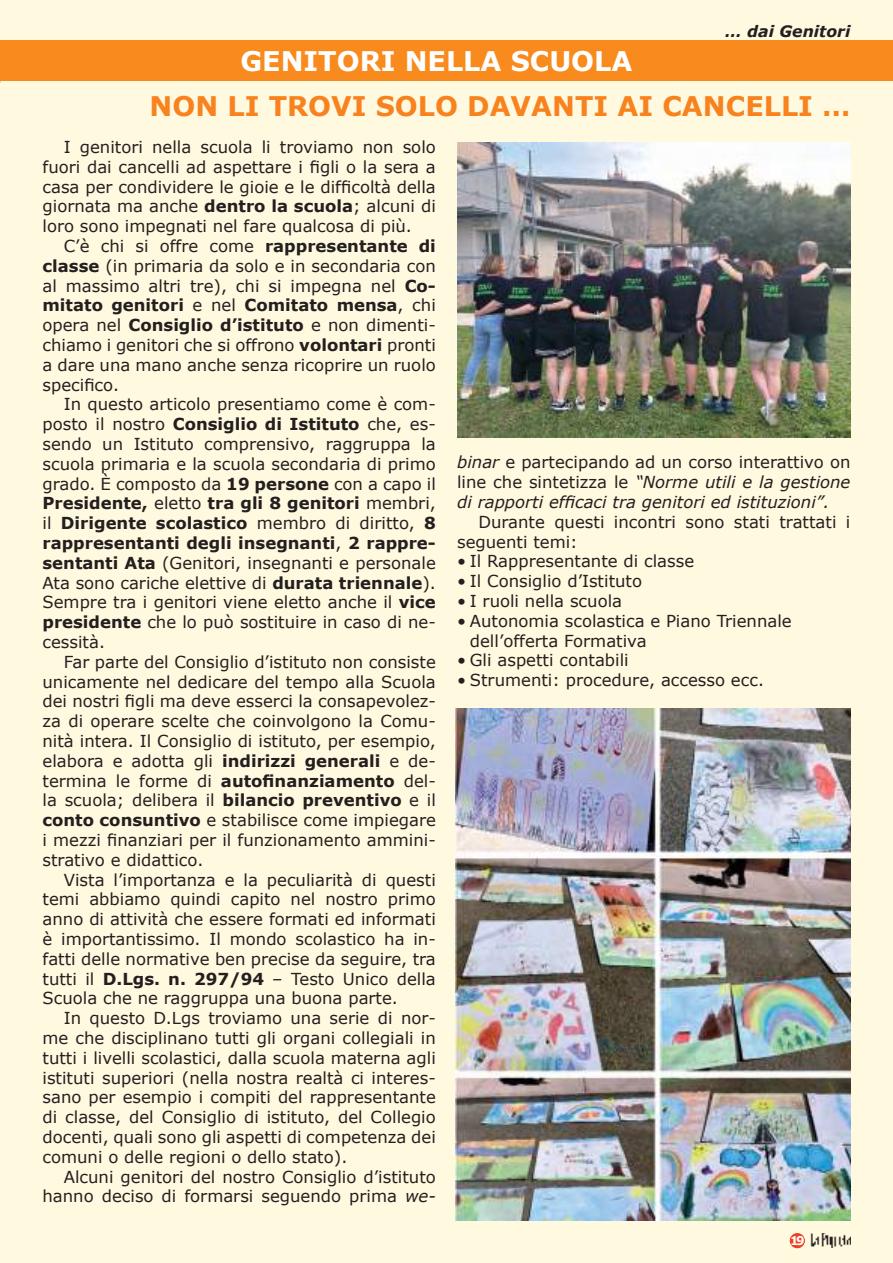
<style>
.page{position:relative;width:893px;height:1263px;background:#fef9df}
.page>*{position:absolute;margin:0;border:0;box-sizing:border-box;transform-origin:0 0}
.t1{font:700 27px "Verdana";color:#f8821e}
.t2{font:700 27px "Verdana";color:#fff;scale:.9 1}
.t3{font:700 27px "Verdana";color:#fff}
.t4{font:16.5px/19.8px "Verdana";color:#241f1f;text-align:justify}
.t5{font:italic 16.5px/19.8px "Verdana";color:#241f1f;text-align:justify}
.t6{font:italic 700 15.75px "Verdana";color:#241f1f}
.t7{font:700 12px "Verdana";color:#fff}
.s1{font-weight:700}
.s2{font-style:italic}
.s3{font-style:normal}
</style>
<div class="page">
<img style="left:810px;top:1233px;width:41px;height:14px">
<div style="left:791px;top:1234px;width:13px;height:13px;background:#f24122;border-radius:50%"></div>
<div style="left:790px;top:1233px;width:15px;height:15px;border:2px solid #f24122;border-radius:50%"></div>
<div style="left:0;top:40px;width:893px;height:41px;background:#f98a1d"></div>
<img style="left:457px;top:142px;width:393px;height:295px">
<img style="left:456px;top:708px;width:394px;height:512px">
<p class="t6" style="left:725px;top:20px;width:127px">… dai Genitori</p>
<h1 class="t2" style="left:173px;top:41px;width:610px">TURISMO SCOLASTICO IN VILLA … EMO</h1>
<h1 class="t3" style="left:240px;top:42px;width:394px">GENITORI NELLA SCUOLA</h1>
<h1 class="t1" style="left:150px;top:87px;width:702px">NON LI TROVI SOLO DAVANTI AI CANCELLI …</h1>
<p class="t4" style="left:43px;top:137px;width:395px;text-indent:21px">I genitori nella scuola li troviamo non solo fuori dai cancelli ad aspettare i figli o la sera a casa per condividere le gioie e le difficoltà della giornata ma anche <span class="s1">dentro la scuola</span>; alcuni di loro sono impegnati nel fare qualcosa di più.</p>
<p class="t4" style="left:43px;top:236px;width:395px;text-indent:21px">C’è chi si offre come <span class="s1">rappresentante di classe</span> (in primaria da solo e in secondaria con al massimo altri tre), chi si impegna nel <span class="s1">Co&shy;mitato genitori</span> e nel <span class="s1">Comitato mensa</span>, chi opera nel <span class="s1">Consiglio d’istituto</span> e non dimenti&shy;chiamo i genitori che si offrono <span class="s1">volontari</span> pronti a dare una mano anche senza ricoprire un ruolo specifico.</p>
<p class="t4" style="left:43px;top:394px;width:395px;text-indent:21px">In questo articolo presentiamo come è com&shy;posto il nostro <span class="s1">Consiglio di Istituto</span> che, es&shy;sendo un Istituto comprensivo, raggruppa la scuola primaria e la scuola secondaria di primo grado. È composto da <span class="s1">19 persone</span> con a capo il <span class="s1">Presidente,</span> eletto <span class="s1">tra gli 8 genitori</span> membri, il <span class="s1">Dirigente scolastico</span> membro di diritto, <span class="s1">8 rappresentanti degli insegnanti</span>, <span class="s1">2 rappre&shy;sentanti Ata</span> (Genitori, insegnanti e personale Ata sono cariche elettive di <span class="s1">durata triennale</span>).<br>Sempre tra i genitori viene eletto anche il <span class="s1">vice presidente</span> che lo può sostituire in caso di ne&shy;cessità.</p>
<p class="t4" style="left:43px;top:652px;width:395px;text-indent:21px">Far parte del Consiglio d’istituto non consiste unicamente nel dedicare del tempo alla Scuola dei nostri figli ma deve esserci la consapevolez&shy;za di operare scelte che coinvolgono la Comu&shy;nità intera. Il Consiglio di istituto, per esempio, elabora e adotta gli <span class="s1">indirizzi generali</span> e de&shy;termina le forme di <span class="s1">autofinanziamento</span> del&shy;la scuola; delibera il <span class="s1">bilancio preventivo</span> e il <span class="s1">conto consuntivo</span> e stabilisce come impiegare i mezzi finanziari per il funzionamento ammini&shy;strativo e didattico.</p>
<p class="t4" style="left:43px;top:869px;width:395px;text-indent:21px">Vista l’importanza e la peculiarità di questi temi abbiamo quindi capito nel nostro primo anno di attività che essere formati ed informati è importantissimo. Il mondo scolastico ha in&shy;fatti delle normative ben precise da seguire, tra tutti il <span class="s1">D.Lgs. n. 297/94</span> – Testo Unico della Scuola che ne raggruppa una buona parte.</p>
<p class="t4" style="left:43px;top:1008px;width:395px;text-indent:21px">In questo D.Lgs troviamo una serie di nor&shy;me che disciplinano tutti gli organi collegiali in tutti i livelli scolastici, dalla scuola materna agli istituti superiori (nella nostra realtà ci interes&shy;sano per esempio i compiti del rappresentante di classe, del Consiglio di istituto, del Collegio docenti, quali sono gli aspetti di competenza dei comuni o delle regioni o dello stato).</p>
<p class="t4" style="left:43px;top:1166px;width:395px;text-align:right">Alcuni genitori del nostro Consiglio d’istituto hanno deciso di formarsi seguendo prima <span class="s2">we-</span></p>
<p class="t5" style="left:457px;top:452px;width:395px">binar <span class="s3">e partecipando ad un corso interattivo on line che sintetizza le</span> “Norme utili e la gestione di rapporti efficaci tra genitori ed istituzioni”.</p>
<p class="t4" style="left:457px;top:512px;width:395px;text-indent:21px">Durante questi incontri sono stati trattati i seguenti temi:</p>
<p class="t4" style="left:457px;top:551px;width:239px">• Il Rappresentante di classe</p>
<p class="t4" style="left:457px;top:571px;width:187px">• Il Consiglio d’Istituto</p>
<p class="t4" style="left:457px;top:591px;width:166px">• I ruoli nella scuola</p>
<p class="t4" style="left:470px;top:611px;width:323px;text-indent:-13px">• Autonomia scolastica e Piano Triennale dell’offerta Formativa</p>
<p class="t4" style="left:457px;top:650px;width:173px">• Gli aspetti contabili</p>
<p class="t4" style="left:457px;top:670px;width:308px">• Strumenti: procedure, accesso ecc.</p>
<p class="t7" style="left:790px;top:1232px;width:16px">1 93</p>
</div>
